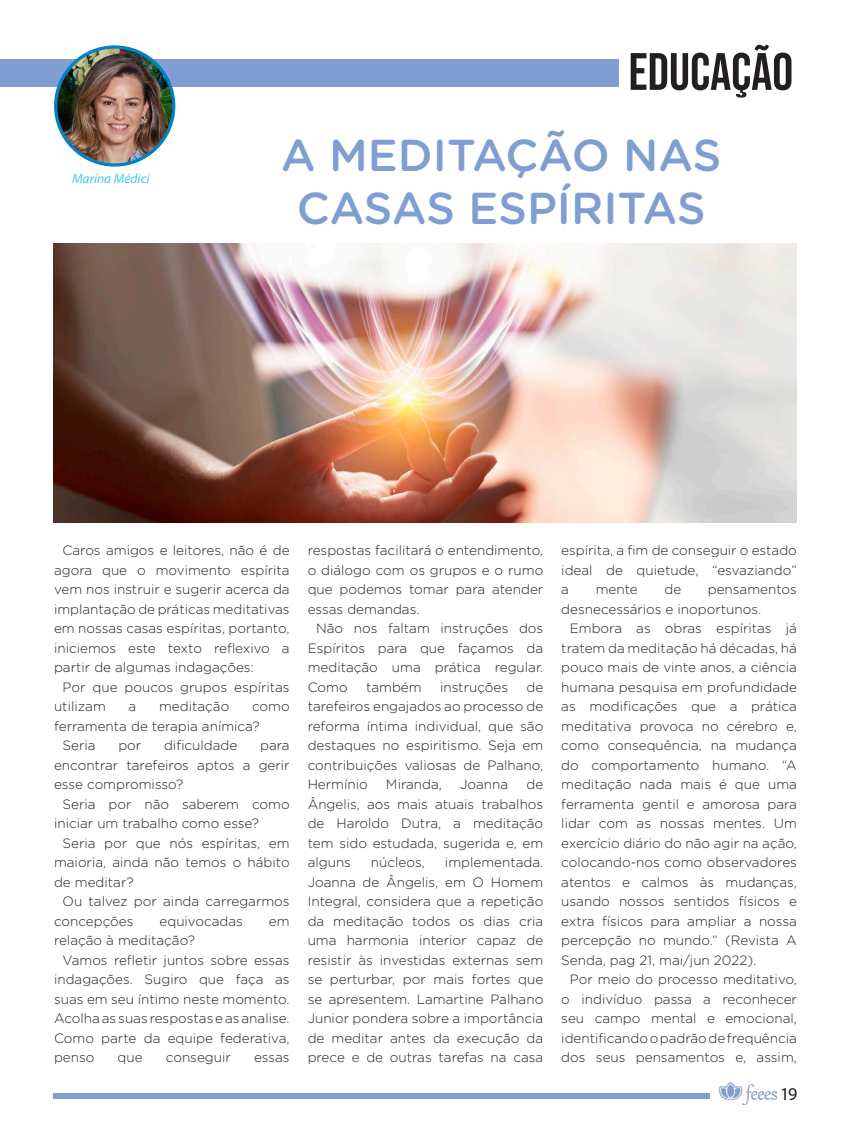
<style>
.page{position:relative;width:851px;height:1127px;background:#fff}
.page>*{position:absolute;margin:0;border:0;box-sizing:border-box;transform-origin:0 0}
.t1{font:52.5px "Bebas Neue";color:#231f20}
.t2{font:500 44.7px "Gotham Rounded";color:#809ed2}
.t3{font:18px "Myriad Pro";color:#231f20}
.t4{font:300 13.5px/19.5px "Gotham Rounded";color:#231f20;text-align:justify}
.t5{font:italic 13.5px "Myriad Pro";color:#45c8f4}
</style>
<div class="page">
<img style="left:719px;top:1082px;width:57px;height:22px">
<div style="left:54px;top:1093px;width:655px;height:6px;background:#809ed2"></div>
<div style="left:0;top:59px;width:618px;height:27px;background:#809ed2"></div>
<img style="left:56px;top:47px;width:118px;height:118px;border-radius:59px">
<div style="left:54px;top:45px;width:121px;height:122px;border:3px solid #0082c9;border-radius:50%"></div>
<img style="left:54px;top:244px;width:742px;height:278px">
<p class="t5" style="left:72px;top:170px;width:79px">Marina Médici</p>
<p class="t1" style="left:628px;top:42px;width:166px">EDUCAÇÃO</p>
<p class="t2" style="left:281px;top:123px;width:441px">A MEDITAÇÃO NAS</p>
<p class="t2" style="left:297px;top:176px;width:410px">CASAS ESPÍRITAS</p>
<p class="t4" style="left:54px;top:540px;width:237px;text-indent:9px">Caros amigos e leitores, não é de agora que o movimento espírita vem nos instruir e sugerir acerca da implantação de práticas meditativas em nossas casas espíritas, portanto, iniciemos este texto reflexivo a partir de algumas indagações:</p>
<p class="t4" style="left:54px;top:676px;width:237px;text-indent:9px">Por que poucos grupos espíritas utilizam</p>
<p class="t4" style="left:129px;top:696px;width:9px">a</p>
<p class="t4" style="left:159px;top:696px;width:72px">meditação</p>
<p class="t4" style="left:54px;top:696px;width:237px;text-indent:198px">como ferramenta de terapia anímica?</p>
<p class="t4" style="left:63px;top:735px;width:35px">Seria</p>
<p class="t4" style="left:118px;top:735px;width:24px">por</p>
<p class="t4" style="left:164px;top:735px;width:75px">dificuldade</p>
<p class="t4" style="left:54px;top:735px;width:237px;text-indent:206px">para encontrar tarefeiros aptos a gerir esse compromisso?</p>
<p class="t4" style="left:54px;top:793px;width:237px;text-indent:9px">Seria por não saberem como iniciar um trabalho como esse?</p>
<p class="t4" style="left:54px;top:832px;width:237px;text-indent:9px">Seria por que nós espíritas, em maioria, ainda não temos o hábito de meditar?</p>
<p class="t4" style="left:54px;top:891px;width:237px;text-indent:9px">Ou talvez por ainda carregarmos concepções</p>
<p class="t4" style="left:159px;top:910px;width:85px">equivocadas</p>
<p class="t4" style="left:269px;top:910px;width:22px">em</p>
<p class="t4" style="left:54px;top:930px;width:142px">relação à meditação?</p>
<p class="t4" style="left:54px;top:949px;width:237px;text-indent:9px">Vamos refletir juntos sobre essas indagações. Sugiro que faça as suas em seu íntimo neste momento.<br>Acolha as suas respostas e as analise.<br>Como parte da equipe federativa, penso</p>
<p class="t4" style="left:118px;top:1047px;width:27px">que</p>
<p class="t4" style="left:166px;top:1047px;width:66px">conseguir</p>
<p class="t4" style="left:254px;top:1047px;width:37px">essas</p>
<p class="t4" style="left:307px;top:540px;width:237px">respostas facilitará o entendimento, o diálogo com os grupos e o rumo que podemos tomar para atender essas demandas.</p>
<p class="t4" style="left:307px;top:618px;width:237px;text-indent:9px">Não nos faltam instruções dos Espíritos para que façamos da meditação uma prática regular.<br>Como</p>
<p class="t4" style="left:307px;top:676px;width:237px;text-indent:219px">de tarefeiros engajados ao processo de reforma íntima individual, que são destaques no espiritismo. Seja em contribuições valiosas de Palhano, Hermínio</p>
<p class="t4" style="left:366px;top:676px;width:57px">também</p>
<p class="t4" style="left:440px;top:676px;width:70px">instruções</p>
<p class="t4" style="left:307px;top:774px;width:237px;text-indent:219px">de Ângelis, aos mais atuais trabalhos de Haroldo Dutra, a meditação tem sido estudada, sugerida e, em alguns</p>
<p class="t4" style="left:386px;top:774px;width:57px">Miranda,</p>
<p class="t4" style="left:460px;top:774px;width:50px">Joanna</p>
<p class="t4" style="left:307px;top:852px;width:237px;text-indent:137px">implementada.<br>Joanna de Ângelis, em O Homem Integral, considera que a repetição da meditação todos os dias cria uma harmonia interior capaz de resistir às investidas externas sem se perturbar, por mais fortes que se apresentem. Lamartine Palhano Junior pondera sobre a importância de meditar antes da execução da prece e de outras tarefas na casa</p>
<p class="t4" style="left:371px;top:852px;width:55px">núcleos,</p>
<p class="t4" style="left:561px;top:540px;width:237px">espírita, a fim de conseguir o estado ideal de quietude, “esvaziando” a</p>
<p class="t4" style="left:595px;top:579px;width:44px">mente</p>
<p class="t4" style="left:664px;top:579px;width:18px">de</p>
<p class="t4" style="left:561px;top:579px;width:237px;text-indent:146px">pensamentos desnecessários e inoportunos.</p>
<p class="t4" style="left:561px;top:618px;width:237px;text-indent:9px">Embora as obras espíritas já tratem da meditação há décadas, há pouco mais de vinte anos, a ciência humana pesquisa em profundidade as modificações que a prática meditativa provoca no cérebro e, como consequência, na mudança do comportamento humano. “A meditação nada mais é que uma ferramenta gentil e amorosa para lidar com as nossas mentes. Um exercício diário do não agir na ação, colocando-nos como observadores atentos e calmos às mudanças, usando nossos sentidos físicos e extra físicos para ampliar a nossa percepção no mundo.” (Revista A Senda, pag 21, mai/jun 2022).</p>
<p class="t4" style="left:561px;top:969px;width:237px;text-indent:9px">Por meio do processo meditativo, o indivíduo passa a reconhecer seu campo mental e emocional, identificando o padrão de frequência dos seus pensamentos e, assim,</p>
<h3 class="t3" style="left:780px;top:1083px;width:19px">19</h3>
</div>
